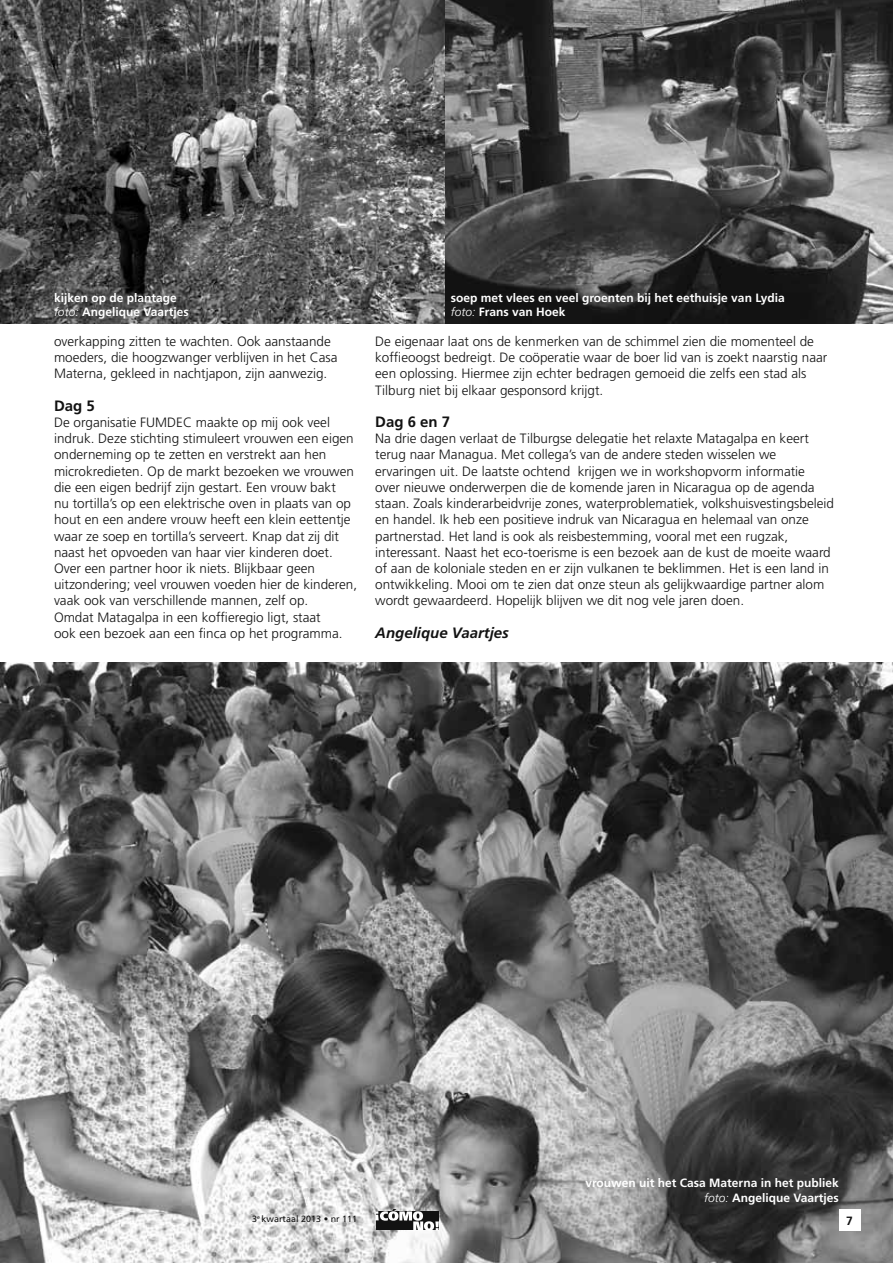
<style>
.page{position:relative;width:893px;height:1263px;background:#fff}
.page>*{position:absolute;margin:0;border:0;box-sizing:border-box;transform-origin:0 0}
.t1{font:italic 700 15px "Frutiger";color:#121212}
.t2{font:700 15px "Frutiger";color:#121212}
.t3{font:300 13.5px/16.2px "Frutiger";color:#121212}
.t4{font:700 12px/14.4px "Frutiger";color:#fff}
.t5{font:700 12px "Frutiger";color:#121212}
.t6{font:9px "Frutiger";color:#121212}
.s1{font-weight:300;font-style:italic}
</style>
<div class="page">
<img style="left:0;top:662px;width:893px;height:601px">
<img style="left:0;top:783px;width:1px;height:480px">
<div style="left:839px;top:1209px;width:21px;height:21px;background:#fff"></div>
<svg style="left:375px;top:1209px;width:64px;height:22px"></svg>
<img style="left:0;top:0;width:893px;height:323px">
<p class="t4" style="left:54px;top:291px;width:136px">kijken op de plantage <span class="s1">foto:</span> Angelique Vaartjes</p>
<p class="t3" style="left:54px;top:333px;width:285px">overkapping zitten te wachten. Ook aanstaande moeders, die hoogzwanger verblijven in het Casa<br>Materna, gekleed in nachtjapon, zijn aanwezig.</p>
<p class="t2" style="left:54px;top:397px;width:42px">Dag 5</p>
<p class="t3" style="left:54px;top:414px;width:305px">De organisatie FUMDEC maakte op mij ook veel indruk. Deze stichting stimuleert vrouwen een eigen onderneming op te zetten en verstrekt aan hen microkredieten. Op de markt bezoeken we vrouwen die een eigen bedrijf zijn gestart. Een vrouw bakt<br>nu tortilla’s op een elektrische oven in plaats van op hout en een andere vrouw heeft een klein eettentje waar ze soep en tortilla’s serveert. Knap dat zij dit naast het opvoeden van haar vier kinderen doet.<br>Over een partner hoor ik niets. Blijkbaar geen uitzondering; veel vrouwen voeden hier de kinderen, vaak ook van verschillende mannen, zelf op.<br>Omdat Matagalpa in een koffieregio ligt, staat<br>ook een bezoek aan een finca op het programma.</p>
<p class="t4" style="left:451px;top:291px;width:336px">soep met vlees en veel groenten bij het eethuisje van Lydia <span class="s1">foto:</span> Frans van Hoek</p>
<p class="t3" style="left:375px;top:333px;width:454px">De eigenaar laat ons de kenmerken van de schimmel zien die momenteel de koffieoogst bedreigt. De coöperatie waar de boer lid van is zoekt naarstig naar een oplossing. Hiermee zijn echter bedragen gemoeid die zelfs een stad als Tilburg niet bij elkaar gesponsord krijgt.</p>
<p class="t2" style="left:375px;top:413px;width:77px">Dag 6 en 7</p>
<p class="t3" style="left:375px;top:431px;width:460px">Na drie dagen verlaat de Tilburgse delegatie het relaxte Matagalpa en keert terug naar Managua. Met collega’s van de andere steden wisselen we ervaringen uit. De laatste ochtend krijgen we in workshopvorm informatie<br>over nieuwe onderwerpen die de komende jaren in Nicaragua op de agenda staan. Zoals kinderarbeidvrije zones, waterproblematiek, volkshuisvestingsbeleid en handel. Ik heb een positieve indruk van Nicaragua en helemaal van onze partnerstad. Het land is ook als reisbestemming, vooral met een rugzak, interessant. Naast het eco-toerisme is een bezoek aan de kust de moeite waard of aan de koloniale steden en er zijn vulkanen te beklimmen. Het is een land in ontwikkeling. Mooi om te zien dat onze steun als gelijkwaardige partner alom wordt gewaardeerd. Hopelijk blijven we dit nog vele jaren doen.</p>
<p class="t1" style="left:375px;top:624px;width:135px">Angelique Vaartjes</p>
<p class="t4" style="left:585px;top:1176px;width:255px;text-align:right">vrouwen uit het Casa Materna in het publiek <span class="s1">foto:</span> Angelique Vaartjes</p>
<p class="t6" style="left:252px;top:1214px;width:106px">3<sup>e</sup> kwartaal 2013 • nr 111</p>
<p class="t5" style="left:846px;top:1213px;width:8px">7</p>
</div>
